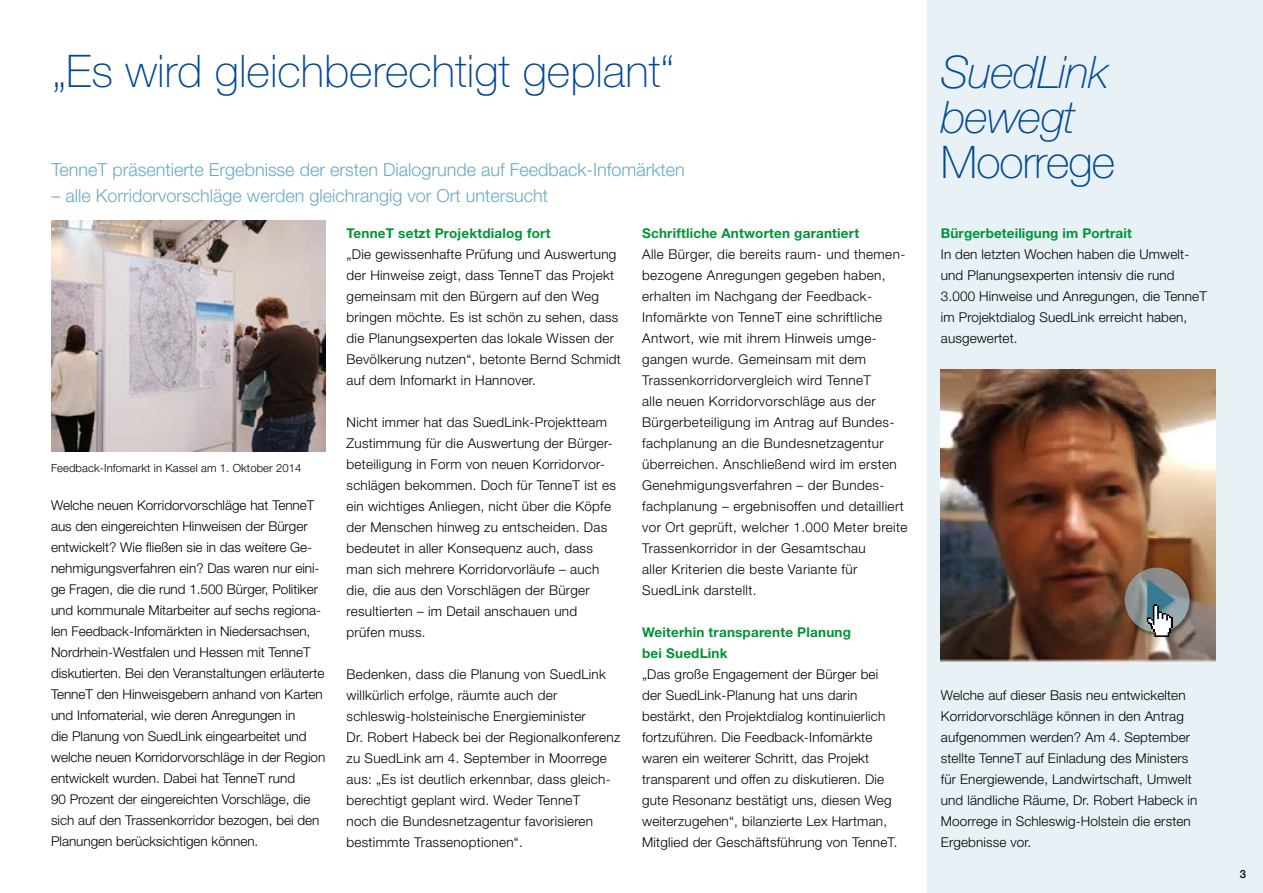
<style>
.page{position:relative;width:1263px;height:893px;background:#fff}
.page>*{position:absolute;margin:0;border:0;box-sizing:border-box;transform-origin:0 0}
.t1{font:100 45px "Helvetica Neue LT Pro";color:#004894}
.t2{font:italic 100 45px "Helvetica Neue LT Pro";letter-spacing:-.02em;color:#004894}
.t3{font:100 45px "Helvetica Neue LT Pro";letter-spacing:-.02em;color:#004894}
.t4{font:300 18px "Helvetica Neue LT Pro";color:#6baac5}
.t5{font:300 13.5px/21px "Helvetica Neue LT Pro";letter-spacing:.02em;color:#000}
.t6{font:300 13.5px/21px "Helvetica Neue LT Pro";color:#000}
.t7{font:700 13.5px/21px "Helvetica Neue LT Pro";letter-spacing:.015em;color:#009435}
.t8{font:300 11.25px "Helvetica Neue LT Pro";letter-spacing:.01em;color:#000}
.t9{font:500 11.25px "Helvetica Neue LT Pro";color:#000}
</style>
<div class="page">
<div style="left:927px;top:0;width:336px;height:893px;background:#e8f1f6"></div>
<img style="left:51px;top:220px;width:274px;height:231px">
<img style="left:941px;top:370px;width:274px;height:292px">
<div style="left:1124px;top:567px;width:71px;height:70px;background:#000;opacity:.65"></div>
<svg style="left:1125px;top:568px;width:64px;height:64px;background:#8e9495"></svg>
<div style="left:1146px;top:578px;width:32px;height:46px;background:#377a94;opacity:.45"></div>
<svg style="left:1147px;top:579px;width:28px;height:58px;background:#778e96"></svg>
<p class="t1" style="left:52px;top:44px;width:624px">„Es wird gleichberechtigt geplant“</p>
<p class="t4" style="left:52px;top:159px;width:635px">TenneT präsentierte Ergebnisse der ersten Dialogrunde auf Feedback-Infomärkten</p>
<p class="t4" style="left:52px;top:184px;width:498px">– alle Korridorvorschläge werden gleichrangig vor Ort untersucht</p>
<p class="t8" style="left:51px;top:461px;width:252px">Feedback-Infomarkt in Kassel am 1. Oktober 2014</p>
<p class="t6" style="left:51px;top:494px;width:276px">Welche neuen Korridorvorschläge hat TenneT aus den eingereichten Hinweisen der Bürger entwickelt? Wie fließen sie in das weitere Ge&shy;nehmigungsverfahren ein? Das waren nur eini&shy;ge Fragen, die die rund 1.500 Bürger, Politiker und kommunale Mitarbeiter auf sechs regiona&shy;len Feedback-Infomärkten in Niedersachsen, Nordrhein-Westfalen und Hessen mit TenneT diskutierten. Bei den Veranstaltungen erläuterte TenneT den Hinweisgebern anhand von Karten und Infomaterial, wie deren Anregungen in<br>die Planung von SuedLink eingearbeitet und welche neuen Korridorvorschläge in der Region entwickelt wurden. Dabei hat TenneT rund<br>90 Prozent der eingereichten Vorschläge, die sich auf den Trassenkorridor bezogen, bei den Planungen berücksichtigen können.</p>
<p class="t7" style="left:347px;top:222px;width:205px">TenneT setzt Projektdialog fort</p>
<p class="t5" style="left:347px;top:243px;width:276px">„Die gewissenhafte Prüfung und Auswertung der Hinweise zeigt, dass TenneT das Projekt gemeinsam mit den Bürgern auf den Weg bringen möchte. Es ist schön zu sehen, dass die Planungsexperten das lokale Wissen der Bevölkerung nutzen“, betonte Bernd Schmidt auf dem Infomarkt in Hannover.</p>
<p class="t5" style="left:347px;top:411px;width:271px">Nicht immer hat das SuedLink-Projektteam Zustimmung für die Auswertung der Bürger&shy;beteiligung in Form von neuen Korridorvor&shy;schlägen bekommen. Doch für TenneT ist es ein wichtiges Anliegen, nicht über die Köpfe der Menschen hinweg zu entscheiden. Das bedeutet in aller Konsequenz auch, dass man sich mehrere Korridorvorläufe – auch die, die aus den Vorschlägen der Bürger resultierten – im Detail anschauen und prüfen muss.</p>
<p class="t5" style="left:347px;top:663px;width:275px">Bedenken, dass die Planung von SuedLink willkürlich erfolge, räumte auch der schleswig-holsteinische Energieminister<br>Dr. Robert Habeck bei der Regionalkonferenz zu SuedLink am 4. September in Moorrege aus: „Es ist deutlich erkennbar, dass gleich&shy;berechtigt geplant wird. Weder TenneT<br>noch die Bundesnetzagentur favorisieren bestimmte Trassenoptionen“.</p>
<p class="t7" style="left:642px;top:222px;width:218px">Schriftliche Antworten garantiert</p>
<p class="t5" style="left:642px;top:243px;width:267px">Alle Bürger, die bereits raum- und themen&shy;bezogene Anregungen gegeben haben, erhalten im Nachgang der Feedback-Infomärkte von TenneT eine schriftliche Antwort, wie mit ihrem Hinweis umge&shy;gangen wurde. Gemeinsam mit dem Trassenkorridorvergleich wird TenneT<br>alle neuen Korridorvorschläge aus der Bürgerbeteiligung im Antrag auf Bundes&shy;fachplanung an die Bundesnetzagentur überreichen. Anschließend wird im ersten Genehmigungsverfahren – der Bundes&shy;fachplanung – ergebnisoffen und detailliert vor Ort geprüft, welcher 1.000 Meter breite Trassenkorridor in der Gesamtschau<br>aller Kriterien die beste Variante für SuedLink darstellt.</p>
<p class="t7" style="left:642px;top:621px;width:210px">Weiterhin transparente Planung bei SuedLink</p>
<p class="t5" style="left:642px;top:663px;width:257px">„Das große Engagement der Bürger bei der SuedLink-Planung hat uns darin bestärkt, den Projektdialog kontinuierlich fortzuführen. Die Feedback-Infomärkte waren ein weiterer Schritt, das Projekt transparent und offen zu diskutieren. Die gute Resonanz bestätigt uns, diesen Weg weiterzugehen“, bilanzierte Lex Hartman, Mitglied der Geschäftsführung von TenneT.</p>
<p class="t2" style="left:941px;top:45px;width:169px">SuedLink</p>
<p class="t2" style="left:941px;top:90px;width:136px">bewegt</p>
<p class="t3" style="left:941px;top:135px;width:176px">Moorrege</p>
<p class="t7" style="left:941px;top:222px;width:192px">Bürgerbeteiligung im Portrait</p>
<p class="t5" style="left:941px;top:243px;width:268px">In den letzten Wochen haben die Umwelt&shy;und Planungsexperten intensiv die rund 3.000 Hinweise und Anregungen, die TenneT im Projektdialog SuedLink erreicht haben, ausgewertet.</p>
<p class="t5" style="left:941px;top:684px;width:258px">Welche auf dieser Basis neu entwickelten Korridorvorschläge können in den Antrag aufgenommen werden? Am 4. September stellte TenneT auf Einladung des Ministers für Energiewende, Landwirtschaft, Umwelt und ländliche Räume, Dr. Robert Habeck in Moorrege in Schleswig-Holstein die ersten Ergebnisse vor.</p>
<p class="t9" style="left:1240px;top:867px;width:8px">3</p>
</div>
